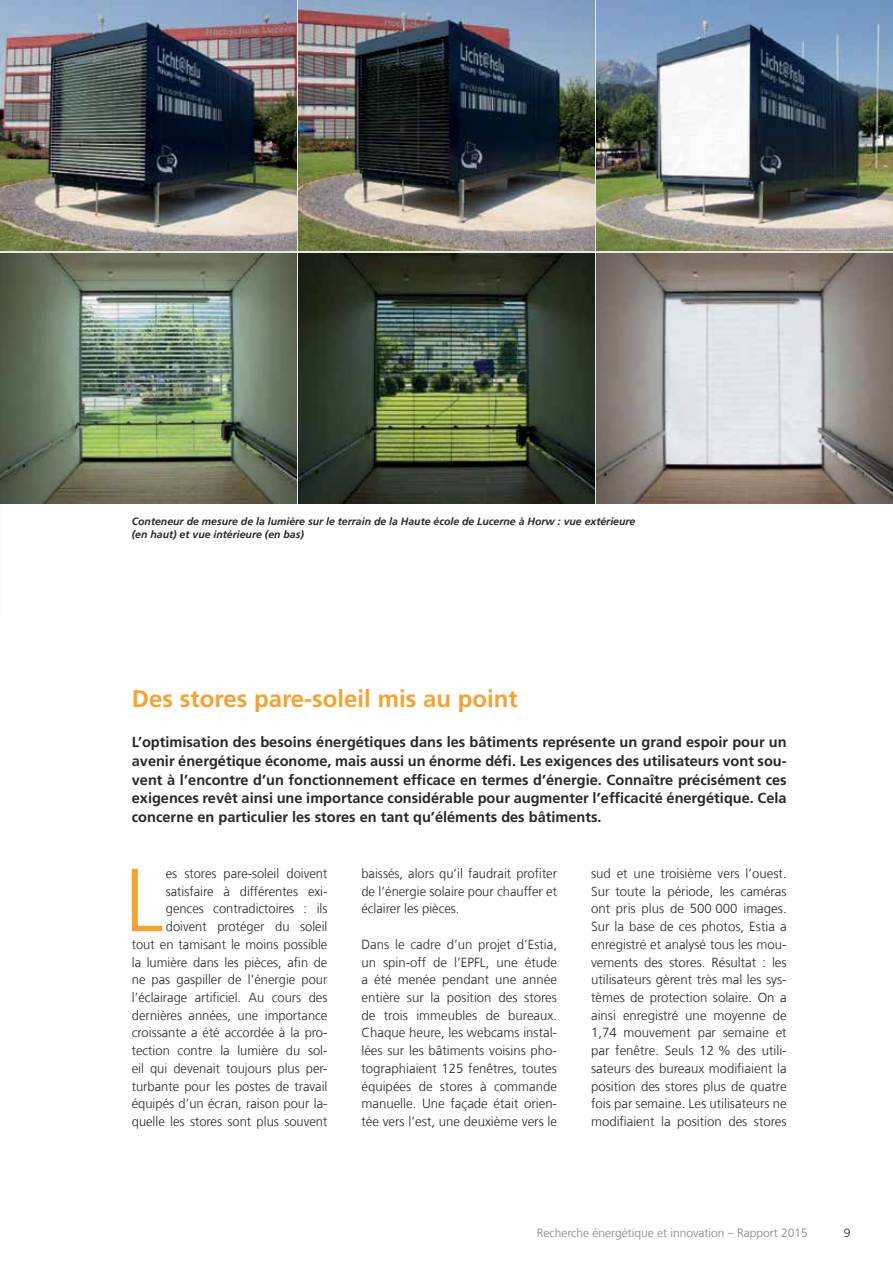
<style>
.page{position:relative;width:893px;height:1263px;background:#fff}
.page>*{position:absolute;margin:0;border:0;box-sizing:border-box;transform-origin:0 0}
.t1{font:300 89.25px "Frutiger LT Com";color:#f6a22f}
.t2{font:700 24px "Frutiger LT Com";color:#f6a22f}
.t3{font:700 14.55px/18.8px "Frutiger LT Com";color:#292829;text-align:justify}
.t4{font:300 13.2px/17.7px "Frutiger LT Com";color:#292829;text-align:justify}
.t5{font:300 12px "Frutiger LT Com";color:#808285}
.t6{font:300 12px "Frutiger LT Com";color:#292829}
.t7{font:italic 700 10.5px/13.5px "Frutiger LT Com";color:#292829}
</style>
<div class="page">
<img style="left:0;top:0;width:297px;height:251px">
<img style="left:596px;top:0;width:297px;height:251px">
<img style="left:299px;top:0;width:295px;height:251px">
<img style="left:0;top:253px;width:297px;height:251px">
<img style="left:596px;top:253px;width:297px;height:251px">
<img style="left:299px;top:253px;width:295px;height:251px">
<p class="t7" style="left:132px;top:514px;width:505px">Conteneur de mesure de la lumière sur le terrain de la Haute école de Lucerne à Horw : vue extérieure (en haut) et vue intérieure (en bas)</p>
<h2 class="t2" style="left:132px;top:685px;width:387px">Des stores pare-soleil mis au point</h2>
<p class="t3" style="left:132px;top:733px;width:656px">L’optimisation des besoins énergétiques dans les bâtiments représente un grand espoir pour un avenir énergétique économe, mais aussi un énorme défi. Les exigences des utilisateurs vont sou&shy;vent à l’encontre d’un fonctionnement efficace en termes d’énergie. Connaître précisément ces exigences revêt ainsi une importance considérable pour augmenter l’efficacité énergétique. Cela concerne en particulier les stores en tant qu’éléments des bâtiments.</p>
<p class="t4" style="left:132px;top:865px;width:197px;text-align:right">es stores pare-soleil doivent satisfaire à différentes exi&shy;gences contradictoires : ils doivent protéger du soleil<br>tout en tamisant le moins possible la lumière dans les pièces, afin de ne pas gaspiller de l’énergie pour l’éclairage artificiel. Au cours des dernières années, une importance croissante a été accordée à la pro&shy;tection contre la lumière du sol&shy;eil qui devenait toujours plus per&shy;turbante pour les postes de travail équipés d’un écran, raison pour la&shy;quelle les stores sont plus souvent</p>
<p class="t4" style="left:361px;top:865px;width:197px">baissés, alors qu’il faudrait profiter de l’énergie solaire pour chauffer et éclairer les pièces.</p>
<h1 class="t1" style="left:125px;top:848px;width:40px">L</h1>
<p class="t4" style="left:361px;top:935px;width:197px">Dans le cadre d’un projet d’Estia, un spin-off de l’EPFL, une étude a été menée pendant une année entière sur la position des stores de trois immeubles de bureaux.<br>Chaque heure, les webcams instal&shy;lées sur les bâtiments voisins pho&shy;tographiaient 125 fenêtres, toutes équipées de stores à commande manuelle. Une façade était orien&shy;tée vers l’est, une deuxième vers le</p>
<p class="t4" style="left:591px;top:865px;width:197px">sud et une troisième vers l’ouest.<br>Sur toute la période, les caméras ont pris plus de 500 000 images.<br>Sur la base de ces photos, Estia a enregistré et analysé tous les mou&shy;vements des stores. Résultat : les utilisateurs gèrent très mal les sys&shy;tèmes de protection solaire. On a ainsi enregistré une moyenne de 1,74 mouvement par semaine et par fenêtre. Seuls 12 % des utili&shy;sateurs des bureaux modifiaient la position des stores plus de quatre fois par semaine. Les utilisateurs ne modifiaient la position des stores</p>
<p class="t5" style="left:537px;top:1226px;width:273px">Recherche énergétique et innovation – Rapport 2015</p>
<p class="t6" style="left:844px;top:1226px;width:8px">9</p>
</div>
